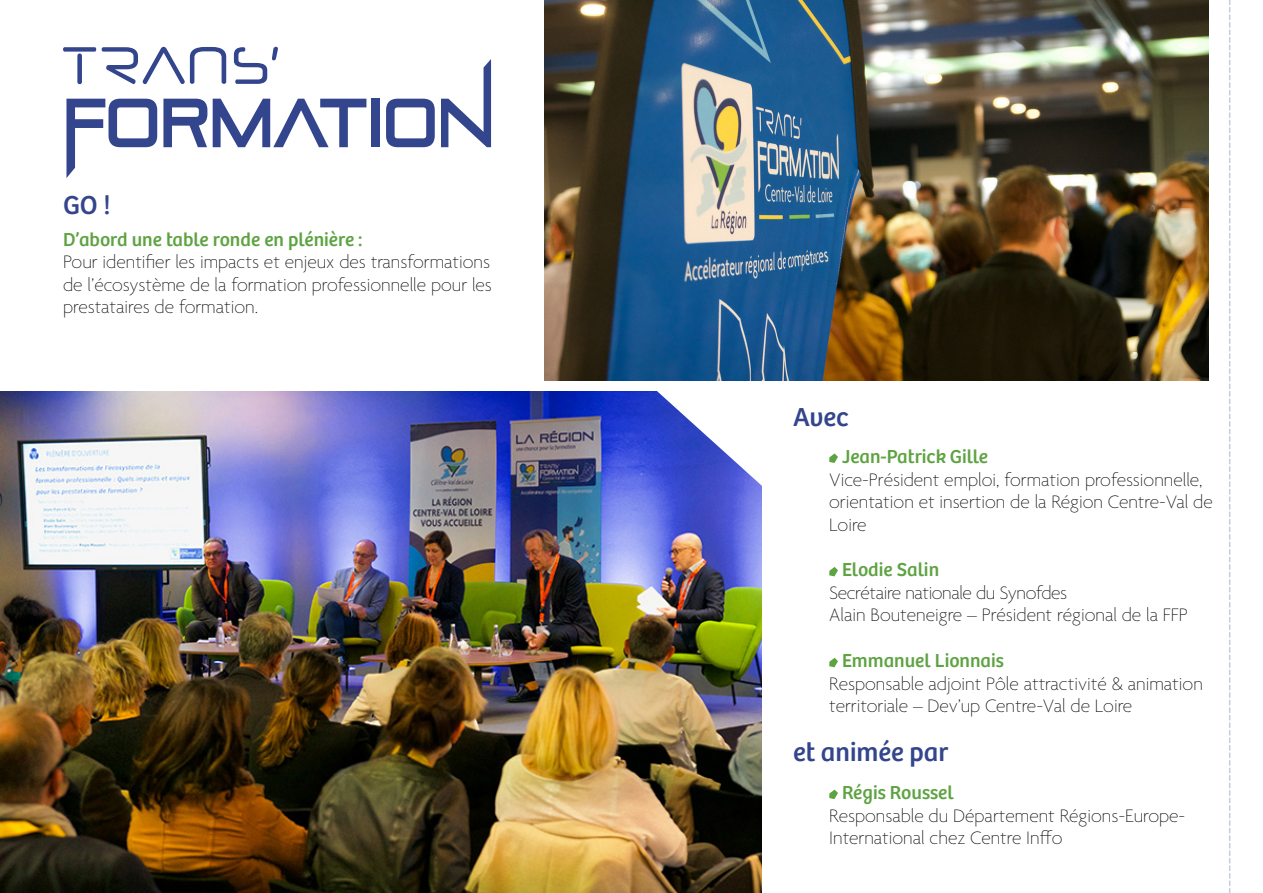
<style>
.page{position:relative;width:1263px;height:893px;background:#fff}
.page>*{position:absolute;margin:0;border:0;box-sizing:border-box;transform-origin:0 0}
.t1{font:27px "Bree";color:#33458c}
.t2{font:100 19.5px/22.5px "Agenda";color:#000}
.t3{font:19.5px "Bree";color:#5ea342}
</style>
<div class="page">
<img style="left:545px;top:0;width:664px;height:381px">
<svg style="left:63px;top:47px;width:33px;height:37px"></svg>
<svg style="left:102px;top:47px;width:124px;height:37px"></svg>
<svg style="left:234px;top:47px;width:44px;height:37px"></svg>
<svg style="left:66px;top:99px;width:91px;height:79px"></svg>
<svg style="left:163px;top:99px;width:44px;height:48px"></svg>
<svg style="left:213px;top:99px;width:153px;height:48px"></svg>
<div style="left:371px;top:99px;width:9px;height:48px;background:#33458c"></div>
<svg style="left:386px;top:99px;width:49px;height:48px"></svg>
<svg style="left:441px;top:59px;width:50px;height:88px"></svg>
<svg style="left:829px;top:453px;width:9px;height:10px"></svg>
<svg style="left:829px;top:567px;width:9px;height:9px"></svg>
<svg style="left:829px;top:658px;width:9px;height:9px"></svg>
<svg style="left:829px;top:790px;width:9px;height:9px"></svg>
<img style="left:0;top:391px;width:762px;height:502px">
<svg style="left:657px;top:391px;width:105px;height:102px"></svg>
<svg style="left:1229px;top:0;width:1px;height:893px"></svg>
<h1 class="t1" style="left:63px;top:184px;width:49px">GO !</h1>
<p class="t3" style="left:63px;top:224px;width:301px">D’abord une table ronde en plénière :</p>
<p class="t2" style="left:63px;top:252px;width:430px;text-align:justify">Pour identifier les impacts et enjeux des transformations de l’écosystème de la formation professionnelle pour les prestataires de formation.</p>
<h1 class="t1" style="left:793px;top:396px;width:57px">Avec</h1>
<p class="t3" style="left:842px;top:442px;width:148px">Jean-Patrick Gille</p>
<p class="t2" style="left:829px;top:469px;width:385px">Vice-Président emploi, formation professionnelle, orientation et insertion de la Région Centre-Val de<br>Loire</p>
<p class="t3" style="left:842px;top:555px;width:99px">Elodie Salin</p>
<p class="t2" style="left:829px;top:583px;width:360px">Secrétaire nationale du Synofdes<br>Alain Bouteneigre – Président régional de la FFP</p>
<p class="t3" style="left:842px;top:646px;width:163px">Emmanuel Lionnais</p>
<p class="t2" style="left:829px;top:673px;width:375px">Responsable adjoint Pôle attractivité &amp; animation territoriale – Dev’up Centre-Val de Loire</p>
<h1 class="t1" style="left:793px;top:731px;width:157px">et animée par</h1>
<p class="t3" style="left:842px;top:778px;width:113px">Régis Roussel</p>
<p class="t2" style="left:829px;top:805px;width:358px">Responsable du Département Régions-Europe-<br>International chez Centre Inffo</p>
</div>
